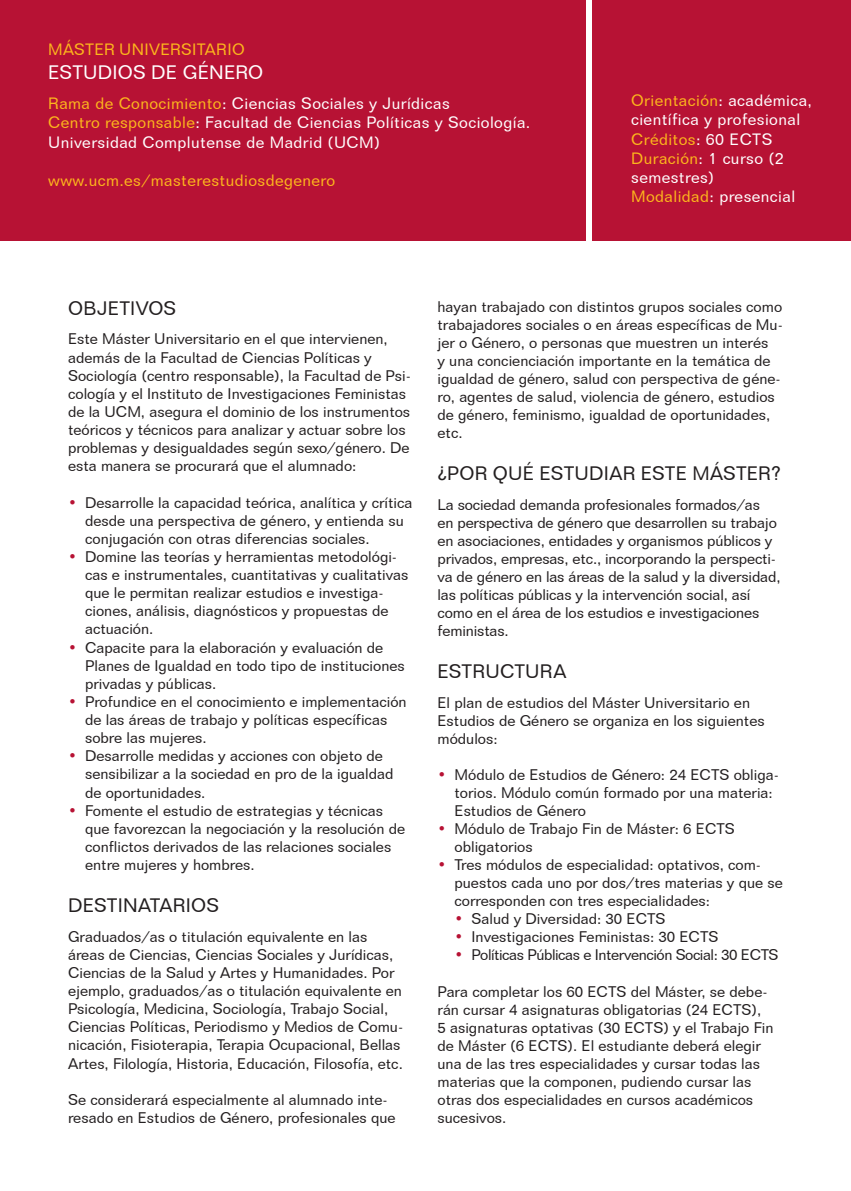
<style>
.page{position:relative;width:851px;height:1191px;background:#fff}
.page>*{position:absolute;margin:0;border:0;box-sizing:border-box;transform-origin:0 0}
.Título_1{font:19px "Folio BT";letter-spacing:.01em;color:#231f20}
.Título_1-2{font:19px "Folio BT";letter-spacing:.01em;color:#fff}
.Texto_Blanco{font:16px/19.2px "Folio BT";letter-spacing:.025em;color:#fff}
.Texto_Blanco-2{font:16px "Folio BT";letter-spacing:.025em;color:#fcb61c}
.Título_1-3{font:16px "Folio BT";letter-spacing:.02em;color:#fcb61c}
.Texto{font:15px/18.2px "Folio BT";color:#231f20}
.Texto-2{font:15px "Folio BT";letter-spacing:-.03em;color:#231f20}
.s1{color:#fcb61c}
.s2{color:#fff}
.s3{color:#b71234}
</style>
<div class="page">
<div style="left:592px;top:0;width:258px;height:240px;background:#b71234"></div>
<div style="left:0;top:0;width:585px;height:240px;background:#b71234"></div>
<p class="Título_1-3" style="left:48px;top:39px;width:198px">MÁSTER UNIVERSITARIO</p>
<p class="Título_1-2" style="left:48px;top:60px;width:216px">ESTUDIOS DE GÉNERO</p>
<p class="Texto_Blanco" style="left:48px;top:94px;width:403px"><span class="s1">Rama de Conocimiento</span>: Ciencias Sociales y Jurídicas</p>
<p class="Texto_Blanco" style="left:48px;top:113px;width:483px"><span class="s1">Centro responsable</span>: Facultad de Ciencias Políticas y Sociología.<br>Universidad Complutense de Madrid (UCM)</p>
<p class="Texto_Blanco-2" style="left:48px;top:171px;width:288px">www.ucm.es/masterestudiosdegenero</p>
<p class="Texto_Blanco" style="left:631px;top:91px;width:182px"><span class="s1">Orientación</span>: académica, científica y profesional</p>
<p class="Texto_Blanco-2" style="left:631px;top:129px;width:143px">Créditos<span class="s2">: 60 ECTS</span></p>
<p class="Texto_Blanco" style="left:631px;top:148px;width:154px"><span class="s1">Duración</span>: 1 curso (2 semestres)</p>
<p class="Texto_Blanco" style="left:631px;top:187px;width:165px"><span class="s1">Modalidad</span>: presencial</p>
<p class="Título_1" style="left:68px;top:297px;width:110px">OBJETIVOS</p>
<p class="Texto" style="left:68px;top:330px;width:344px">Este Máster Universitario en el que intervienen, además de la Facultad de Ciencias Políticas y Sociología (centro responsable), la Facultad de Psi&shy;cología y el Instituto de Investigaciones Feministas de la UCM, asegura el dominio de los instrumentos teóricos y técnicos para analizar y actuar sobre los problemas y desigualdades según sexo/género. De esta manera se procurará que el alumnado:</p>
<p class="Texto" style="left:85px;top:493px;width:329px;text-indent:-17px"><span class="s3">•</span> Desarrolle la capacidad teórica, analítica y crítica desde una perspectiva de género, y entienda su conjugación con otras diferencias sociales.</p>
<p class="Texto" style="left:85px;top:547px;width:325px;text-indent:-17px"><span class="s3">•</span> Domine las teorías y herramientas metodológi&shy;cas e instrumentales, cuantitativas y cualitativas que le permitan realizar estudios e investiga&shy;ciones, análisis, diagnósticos y propuestas de actuación.</p>
<p class="Texto" style="left:85px;top:638px;width:321px;text-indent:-17px"><span class="s3">•</span> Capacite para la elaboración y evaluación de<br>Planes de Igualdad en todo tipo de instituciones privadas y públicas.</p>
<p class="Texto" style="left:85px;top:692px;width:323px;text-indent:-17px"><span class="s3">•</span> Profundice en el conocimiento e implementación de las áreas de trabajo y políticas específicas sobre las mujeres.</p>
<p class="Texto" style="left:85px;top:746px;width:310px;text-indent:-17px"><span class="s3">•</span> Desarrolle medidas y acciones con objeto de sensibilizar a la sociedad en pro de la igualdad de oportunidades.</p>
<p class="Texto" style="left:85px;top:801px;width:321px;text-indent:-17px"><span class="s3">•</span> Fomente el estudio de estrategias y técnicas que favorezcan la negociación y la resolución de conflictos derivados de las relaciones sociales entre mujeres y hombres.</p>
<p class="Título_1" style="left:68px;top:894px;width:153px">DESTINATARIOS</p>
<p class="Texto" style="left:68px;top:927px;width:336px">Graduados/as o titulación equivalente en las áreas de Ciencias, Ciencias Sociales y Jurídicas, Ciencias de la Salud y Artes y Humanidades. Por ejemplo, graduados/as o titulación equivalente en Psicología, Medicina, Sociología, Trabajo Social, Ciencias Políticas, Periodismo y Medios de Comu&shy;nicación, Fisioterapia, Terapia Ocupacional, Bellas Artes, Filología, Historia, Educación, Filosofía, etc.</p>
<p class="Texto" style="left:68px;top:1090px;width:329px">Se considerará especialmente al alumnado inte&shy;resado en Estudios de Género, profesionales que</p>
<p class="Texto" style="left:437px;top:297px;width:347px">hayan trabajado con distintos grupos sociales como trabajadores sociales o en áreas específicas de Mu&shy;jer o Género, o personas que muestren un interés<br>y una concienciación importante en la temática de igualdad de género, salud con perspectiva de géne&shy;ro, agentes de salud, violencia de género, estudios de género, feminismo, igualdad de oportunidades, etc.</p>
<p class="Título_1" style="left:437px;top:462px;width:345px">¿POR QUÉ ESTUDIAR ESTE MÁSTER?</p>
<p class="Texto" style="left:437px;top:495px;width:344px">La sociedad demanda profesionales formados/as<br>en perspectiva de género que desarrollen su trabajo en asociaciones, entidades y organismos públicos y privados, empresas, etc., incorporando la perspecti&shy;va de género en las áreas de la salud y la diversidad, las políticas públicas y la intervención social, así como en el área de los estudios e investigaciones feministas.</p>
<p class="Título_1" style="left:437px;top:660px;width:130px">ESTRUCTURA</p>
<p class="Texto" style="left:437px;top:693px;width:328px">El plan de estudios del Máster Universitario en<br>Estudios de Género se organiza en los siguientes módulos:</p>
<p class="Texto" style="left:454px;top:765px;width:326px;text-indent:-17px"><span class="s3">•</span> Módulo de Estudios de Género: 24 ECTS obliga&shy;torios. Módulo común formado por una materia:<br>Estudios de Género</p>
<p class="Texto" style="left:454px;top:819px;width:282px;text-indent:-17px"><span class="s3">•</span> Módulo de Trabajo Fin de Máster: 6 ECTS obligatorios</p>
<p class="Texto" style="left:454px;top:855px;width:330px;text-indent:-17px"><span class="s3">•</span> Tres módulos de especialidad: optativos, com&shy;puestos cada uno por dos/tres materias y que se corresponden con tres especialidades:</p>
<p class="Texto" style="left:454px;top:909px;width:212px"><span class="s3">•</span> Salud y Diversidad: 30 ECTS</p>
<p class="Texto" style="left:454px;top:928px;width:265px"><span class="s3">•</span> Investigaciones Feministas: 30 ECTS</p>
<p class="Texto-2" style="left:454px;top:946px;width:325px"><span class="s3">•</span> Políticas Públicas e Intervención Social: 30 ECTS</p>
<p class="Texto" style="left:437px;top:982px;width:337px">Para completar los 60 ECTS del Máster, se debe&shy;rán cursar 4 asignaturas obligatorias (24 ECTS), 5 asignaturas optativas (30 ECTS) y el Trabajo Fin de Máster (6 ECTS). El estudiante deberá elegir una de las tres especialidades y cursar todas las materias que la componen, pudiendo cursar las otras dos especialidades en cursos académicos sucesivos.</p>
</div>
